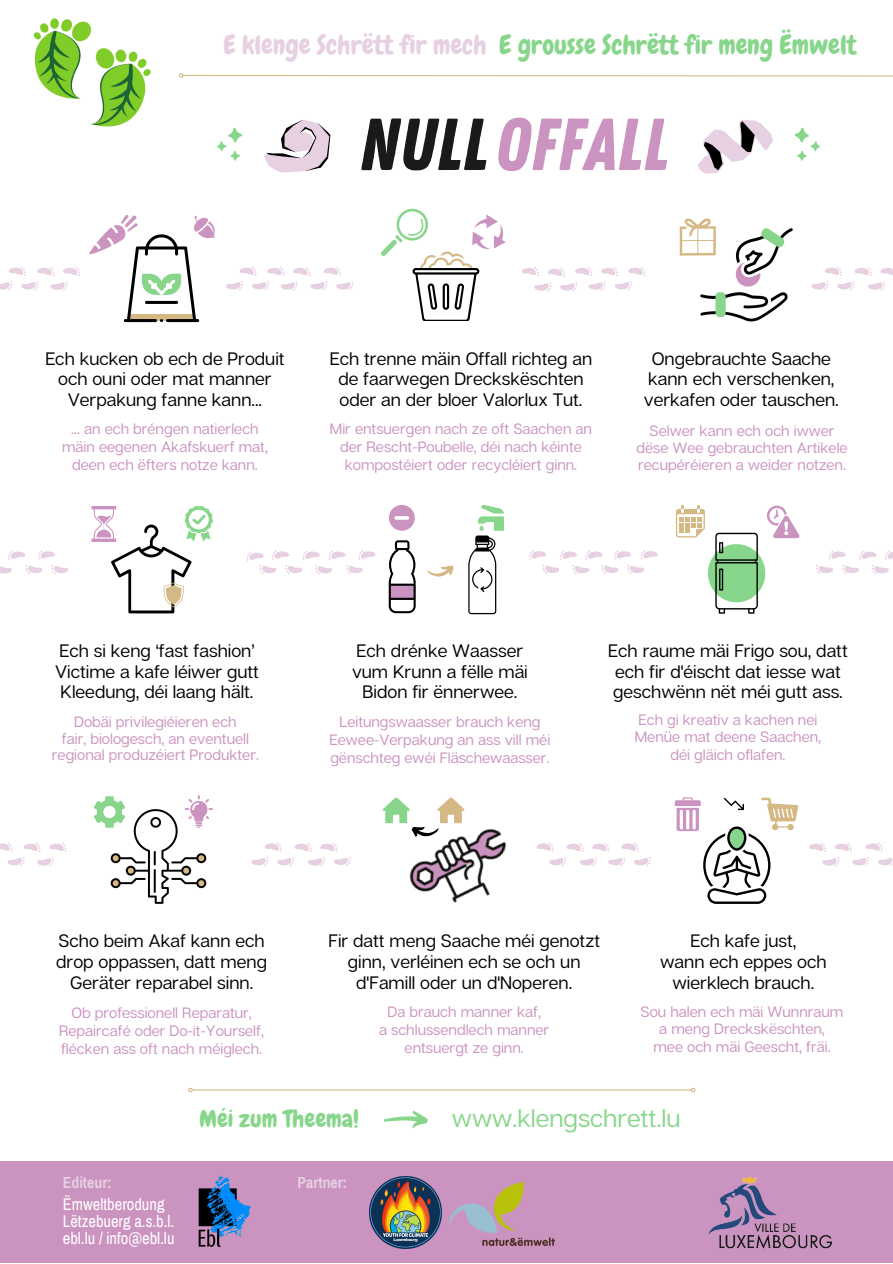
<style>
.page{position:relative;width:893px;height:1264px;background:#fff}
.page>*{position:absolute;margin:0;border:0;box-sizing:border-box;transform-origin:0 0}
.t1{font:73.35px "Zing Rust Base";color:#cb93c0}
.t2{font:26.4px "Chewy";color:#88d68b}
.t3{font:25.2px "Articulat CF";color:#88d68b}
.t4{font:24px "Chewy";color:#88d68b}
.t5{font:18px/20.9px "Articulat CF";color:#000;text-align:center}
.t6{font:16.5px/16.8px "Archivo Narrow";color:#fff}
.t7{font:700 15.75px "Archivo Narrow";color:#e6d0e2}
.t8{font:15px/18px "Articulat CF";color:#cb93c0;text-align:center}
.s1{color:#e6d0e2}
.s2{color:#1b1919}
</style>
<div class="page">
<div style="left:0;top:1161px;width:892px;height:101px;background:#cb93c0"></div>
<img style="left:199px;top:1176px;width:52px;height:70px">
<img style="left:33px;top:18px;width:118px;height:109px">
<svg style="left:179px;top:73px;width:713px;height:5px"></svg>
<hr style="left:193px;top:1089px;width:498px;height:1px;background:#d4b985">
<svg style="left:188px;top:1087px;width:5px;height:6px"></svg>
<svg style="left:690px;top:1087px;width:6px;height:6px"></svg>
<img style="left:369px;top:1176px;width:72px;height:72px">
<img style="left:450px;top:1182px;width:104px;height:62px">
<svg style="left:0;top:842px;width:66px;height:24px"></svg>
<svg style="left:809px;top:842px;width:83px;height:24px"></svg>
<svg style="left:816px;top:550px;width:76px;height:24px"></svg>
<svg style="left:0;top:550px;width:68px;height:24px"></svg>
<svg style="left:827px;top:267px;width:65px;height:23px"></svg>
<svg style="left:251px;top:843px;width:100px;height:23px"></svg>
<svg style="left:0;top:267px;width:80px;height:23px"></svg>
<svg style="left:226px;top:267px;width:127px;height:23px"></svg>
<svg style="left:540px;top:842px;width:111px;height:24px"></svg>
<div style="left:517px;top:854px;width:27px;height:17px;background:#fff"></div>
<svg style="left:522px;top:267px;width:123px;height:24px"></svg>
<div style="left:638px;top:279px;width:27px;height:16px;background:#fff"></div>
<svg style="left:384px;top:1111px;width:44px;height:18px"></svg>
<svg style="left:698px;top:120px;width:75px;height:54px"></svg>
<svg style="left:264px;top:120px;width:66px;height:53px"></svg>
<svg style="left:217px;top:127px;width:25px;height:34px"></svg>
<svg style="left:794px;top:127px;width:26px;height:34px"></svg>
<svg style="left:89px;top:215px;width:126px;height:107px"></svg>
<svg style="left:381px;top:209px;width:125px;height:112px"></svg>
<img style="left:409px;top:828px;width:131px;height:75px">
<img style="left:679px;top:227px;width:148px;height:95px">
<svg style="left:679px;top:218px;width:36px;height:37px"></svg>
<svg style="left:468px;top:505px;width:35px;height:109px"></svg>
<svg style="left:247px;top:540px;width:168px;height:73px"></svg>
<svg style="left:427px;top:565px;width:27px;height:12px"></svg>
<svg style="left:389px;top:505px;width:26px;height:26px"></svg>
<svg style="left:91px;top:506px;width:122px;height:107px"></svg>
<svg style="left:529px;top:505px;width:271px;height:108px"></svg>
<svg style="left:94px;top:796px;width:30px;height:31px"></svg>
<svg style="left:188px;top:795px;width:25px;height:15px"></svg>
<svg style="left:382px;top:797px;width:83px;height:40px"></svg>
<img style="left:107px;top:805px;width:102px;height:99px">
<svg style="left:674px;top:797px;width:124px;height:106px"></svg>
<img style="left:708px;top:1176px;width:123px;height:72px">
<h2 class="t2" style="left:223px;top:29px;width:634px"><span class="s1">E klenge Schrëtt fir mech</span> E grousse Schrëtt fir meng Ëmwelt</h2>
<h1 class="t1" style="left:359px;top:102px;width:311px"><span class="s2">Null</span>Offall</h1>
<p class="t5" style="left:45px;top:347px;width:241px">Ech kucken ob ech de Produit och ouni oder mat manner<br>Verpakung fanne kann...</p>
<p class="t8" style="left:62px;top:419px;width:207px">... an ech bréngen natierlech mäin eegenen Akafskuerf mat, deen ech ëfters notze kann.</p>
<p class="t5" style="left:330px;top:347px;width:264px">Ech trenne mäin Offall richteg an de faarwegen Dreckskëschten oder an der bloer Valorlux Tut.</p>
<p class="t8" style="left:330px;top:419px;width:264px">Mir entsuergen nach ze oft Saachen an der Rescht-Poubelle, déi nach kéinte kompostéiert oder recycléiert ginn.</p>
<p class="t5" style="left:643px;top:347px;width:196px">Ongebrauchte Saache kann ech verschenken, verkafen oder tauschen.</p>
<p class="t8" style="left:636px;top:422px;width:213px;line-height:16.8px">Selwer kann ech och iwwer dëse Wee gebrauchten Artikele recupéréieren a weider notzen.</p>
<p class="t5" style="left:55px;top:639px;width:205px">Ech si keng ‘fast fashion’<br>Victime a kafe léiwer gutt<br>Kleedung, déi laang hält.</p>
<p class="t8" style="left:52px;top:712px;width:208px;line-height:16.8px">Dobäi privilegiéieren ech<br>fair, biologesch, an eventuell regional produzéiert Produkter.</p>
<p class="t5" style="left:352px;top:639px;width:177px">Ech drénke Waasser vum Krunn a fëlle mäi<br>Bidon fir ënnerwee.</p>
<p class="t8" style="left:329px;top:712px;width:222px">Leitungswaasser brauch keng<br>Eewee-Verpakung an ass vill méi gënschteg ewéi Fläschewaasser.</p>
<p class="t5" style="left:608px;top:639px;width:241px;text-align:left">Ech raume mäi Frigo sou, datt ech fir d'éischt dat iesse wat geschwënn nët méi gutt ass.</p>
<p class="t8" style="left:634px;top:710px;width:188px;line-height:17.4px">Ech gi kreativ a kachen nei<br>Menüe mat deene Saachen, déi gläich oflafen.</p>
<p class="t5" style="left:56px;top:929px;width:212px">Scho beim Akaf kann ech drop oppassen, datt meng<br>Geräter reparabel sinn.</p>
<p class="t8" style="left:59px;top:1003px;width:206px">Ob professionell Reparatur,<br>Repaircafé oder Do-it-Yourself, flécken ass oft nach méiglech.</p>
<p class="t5" style="left:328px;top:929px;width:273px">Fir datt meng Saache méi genotzt ginn, verléinen ech se och un d'Famill oder un d'Noperen.</p>
<p class="t8" style="left:379px;top:1002px;width:172px">Da brauch manner kaf,<br>a schlussendlech manner entsuergt ze ginn.</p>
<p class="t5" style="left:660px;top:929px;width:168px">Ech kafe just,<br>wann ech eppes och wierklech brauch.</p>
<p class="t8" style="left:640px;top:1002px;width:204px;line-height:17.4px">Sou halen ech mäi Wunnraum a meng Dreckskëschten,<br>mee och mäi Geescht, fräi.</p>
<p class="t7" style="left:63px;top:1173px;width:50px">Editeur:</p>
<p class="t6" style="left:63px;top:1195px;width:113px">Ëmweltberodung<br>Lëtzebuerg a.s.b.l. ebl.lu / info@ebl.lu</p>
<h3 class="t4" style="left:199px;top:1103px;width:161px">Méi zum Theema!</h3>
<p class="t7" style="left:297px;top:1173px;width:51px">Partner:</p>
<h3 class="t3" style="left:452px;top:1101px;width:230px">www.klengschrett.lu</h3>
</div>
